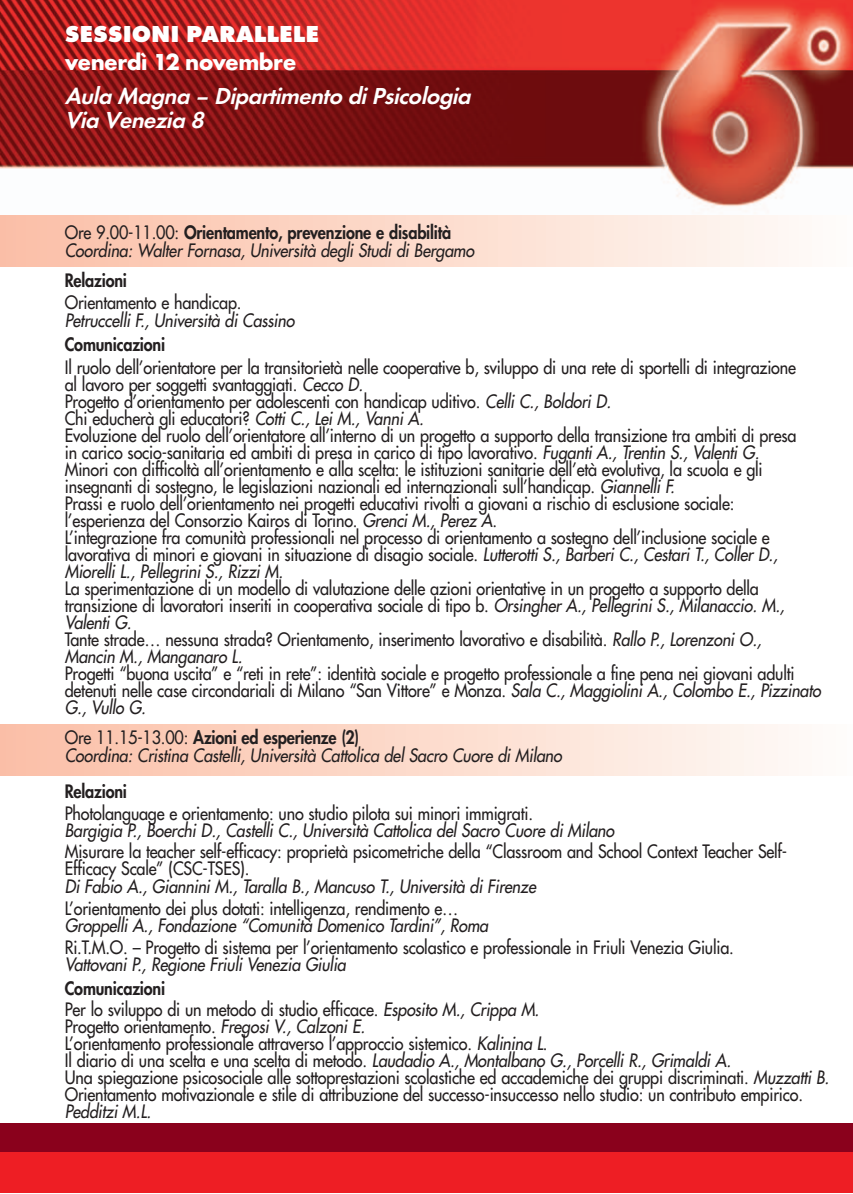
<style>
.page{position:relative;width:853px;height:1194px;background:#fff}
.page>*{position:absolute;margin:0;border:0;box-sizing:border-box;transform-origin:0 0}
.t1{font:italic 600 24px/24px "Futura T";color:#fff}
.t2{font:800 24px "Futura T";color:#fff}
.t3{font:700 24px "Futura T";letter-spacing:-.025em;color:#fff}
.t4{font:18px/17px "Futura";letter-spacing:-.01em;color:#231f20;scale:.9 1}
.t5{font:italic 18px/18px "Futura";letter-spacing:-.01em;color:#231f20;scale:.9 1}
.t6{font:800 18px "Futura";letter-spacing:-.01em;color:#231f20;scale:.9 1}
.s1{font-style:normal}
.s2{font-weight:800;font-style:normal}
.s3{font-style:italic}
.s4{font-weight:800}
</style>
<div class="page">
<img style="left:0;top:0;width:852px;height:208px">
<div style="left:0;top:1151px;width:852px;height:41px;background:#ee1e24"></div>
<div style="left:0;top:1123px;width:852px;height:28px;background:#8a011c"></div>
<div style="left:0;top:215px;width:852px;height:51px;background:linear-gradient(to right,#fbbea5,#fefbf8)"></div>
<div style="left:0;top:724px;width:852px;height:51px;background:linear-gradient(to right,#fbbea5,#fefbf8)"></div>
<h1 class="t2" style="left:65px;top:25px;width:255px">SESSIONI PARALLELE</h1>
<h1 class="t3" style="left:65px;top:52px;width:233px">venerdì 12 novembre</h1>
<h1 class="t1" style="left:65px;top:86px;width:412px">Aula Magna – Dipartimento diPsicologia<br>Via Venezia 8</h1>
<p class="t5" style="left:65px;top:224px;width:456px"><span class="s1">Ore 9.00-11.00:</span> <span class="s2">Orientamento, prevenzione e disabilità<br></span>Coordina: Walter Fornasa, Università degli Studi di Bergamo</p>
<p class="t6" style="left:65px;top:271px;width:71px">Relazioni</p>
<p class="t4" style="left:65px;top:295px;width:198px">Orientamento e handicap.</p>
<p class="t5" style="left:65px;top:312px;width:257px">Petruccelli F., Università di Cassino</p>
<p class="t6" style="left:65px;top:335px;width:113px">Comunicazioni</p>
<p class="t4" style="left:65px;top:360px;width:814px">Il ruolo dell’orientatore per la transitorietà nelle cooperative b, sviluppo di una rete di sportelli di integrazione al lavoro per soggetti svantaggiati. <span class="s3">Cecco D.<br></span>Progetto d’orientamento per adolescenti con handicap uditivo. <span class="s3">Celli C., Boldori D.<br></span>Chi educherà gli educatori? <span class="s3">Cotti C., Lei M., Vanni A.<br></span>Evoluzione del ruolo dell’orientatore all’interno di un progetto a supporto della transizione tra ambiti di presa in carico socio-sanitaria ed ambiti di presa in carico di tipo lavorativo. <span class="s3">Fuganti A., Trentin S., Valenti G.<br></span>Minori con difficoltà all’orientamento e alla scelta: le istituzioni sanitarie dell’età evolutiva, la scuola e gli insegnanti di sostegno, le legislazioni nazionali ed internazionali sull’handicap. <span class="s3">Giannelli F.<br></span>Prassi e ruolo dell’orientamento nei progetti educativi rivolti a giovani a rischio di esclusione sociale: l’esperienza del Consorzio Kairos di Torino. <span class="s3">Grenci M., Perez A</span>.<br>L’integrazione fra comunità professionali nel processo di orientamento a sostegno dell’inclusione sociale e lavorativa di minori e giovani in situazione di disagio sociale. <span class="s3">Lutterotti S., Barberi C., Cestari T., Coller D., Miorelli L., Pellegrini S., Rizzi M.</span></p>
<p class="t4" style="left:65px;top:581px;width:801px">La sperimentazione di un modello di valutazione delle azioni orientative in un progetto a supporto della transizione di lavoratori inseriti in cooperativa sociale di tipo b. <span class="s3">Orsingher A., Pellegrini S., Milanaccio. M., Valenti G.<br></span>Tante strade… nessuna strada? Orientamento, inserimento lavorativo e disabilità. <span class="s3">Rallo P., Lorenzoni O., Mancin M., Manganaro L.</span></p>
<p class="t4" style="left:65px;top:666px;width:841px">Progetti “buona uscita” e “reti in rete”: identità sociale e progetto professionale a fine pena nei giovani adulti detenuti nelle case circondariali di Milano “San Vittore” e Monza. <span class="s3">Sala C., Maggiolini A., Colombo E., Pizzinato<br>G., Vullo G.</span></p>
<p class="t5" style="left:65px;top:729px;width:554px"><span class="s1">Ore 11.15-13.00:</span> <span class="s2">Azioni ed esperienze (2)<br></span>Coordina: Cristina Castelli, Università Cattolica del Sacro Cuore di Milano</p>
<p class="t6" style="left:65px;top:782px;width:71px">Relazioni</p>
<p class="t4" style="left:65px;top:806px;width:522px">Photolanguage e orientamento: uno studio pilota sui minori immigrati.</p>
<p class="t5" style="left:65px;top:822px;width:612px">Bargigia P., Boerchi D., Castelli C., Università Cattolica del Sacro Cuore di Milano</p>
<p class="t4" style="left:65px;top:844px;width:804px">Misurare la teacher self-efficacy: proprietà psicometriche della “Classroom and School Context Teacher Self-<br>Efficacy Scale” (CSC-TSES).</p>
<p class="t5" style="left:65px;top:878px;width:525px">Di Fabio A., Giannini M., Taralla B., Mancuso T., Università di Firenze</p>
<p class="t4" style="left:65px;top:901px;width:439px">L’orientamento dei plus dotati: intelligenza, rendimento e…</p>
<p class="t5" style="left:65px;top:917px;width:472px">Groppelli A., Fondazione “Comunità Domenico Tardini”, Roma</p>
<p class="t4" style="left:65px;top:940px;width:745px">Ri.T.M.O. _ Progetto di sistema per l’orientamento scolastico e professionale in Friuli Venezia Giulia.</p>
<p class="t5" style="left:65px;top:956px;width:314px">Vattovani P., Regione Friuli Venezia Giulia</p>
<p class="t4" style="left:65px;top:979px;width:529px;line-height:21px"><span class="s4">Comunicazioni<br></span>Per lo sviluppo di un metodo di studio efficace. <span class="s3">Esposito M., Crippa M.</span></p>
<p class="t4" style="left:65px;top:1019px;width:851px">Progetto orientamento. <span class="s3">Fregosi V., Calzoni E.<br></span>L’orientamento professionale attraverso l’approccio sistemico. <span class="s3">Kalinina L</span>.<br>Il diario di una scelta e una scelta di metodo. <span class="s3">Laudadio A., Montalbano G., Porcelli R., Grimaldi A.<br></span>Una spiegazione psicosociale alle sottoprestazioni scolastiche ed accademiche dei gruppi discriminati. <span class="s3">Muzzatti B.<br></span>Orientamento motivazionale e stile di attribuzione del successo-insuccesso nello studio: un contributo empirico.</p>
<p class="t5" style="left:65px;top:1103px;width:97px">Pedditzi M.L.</p>
</div>
